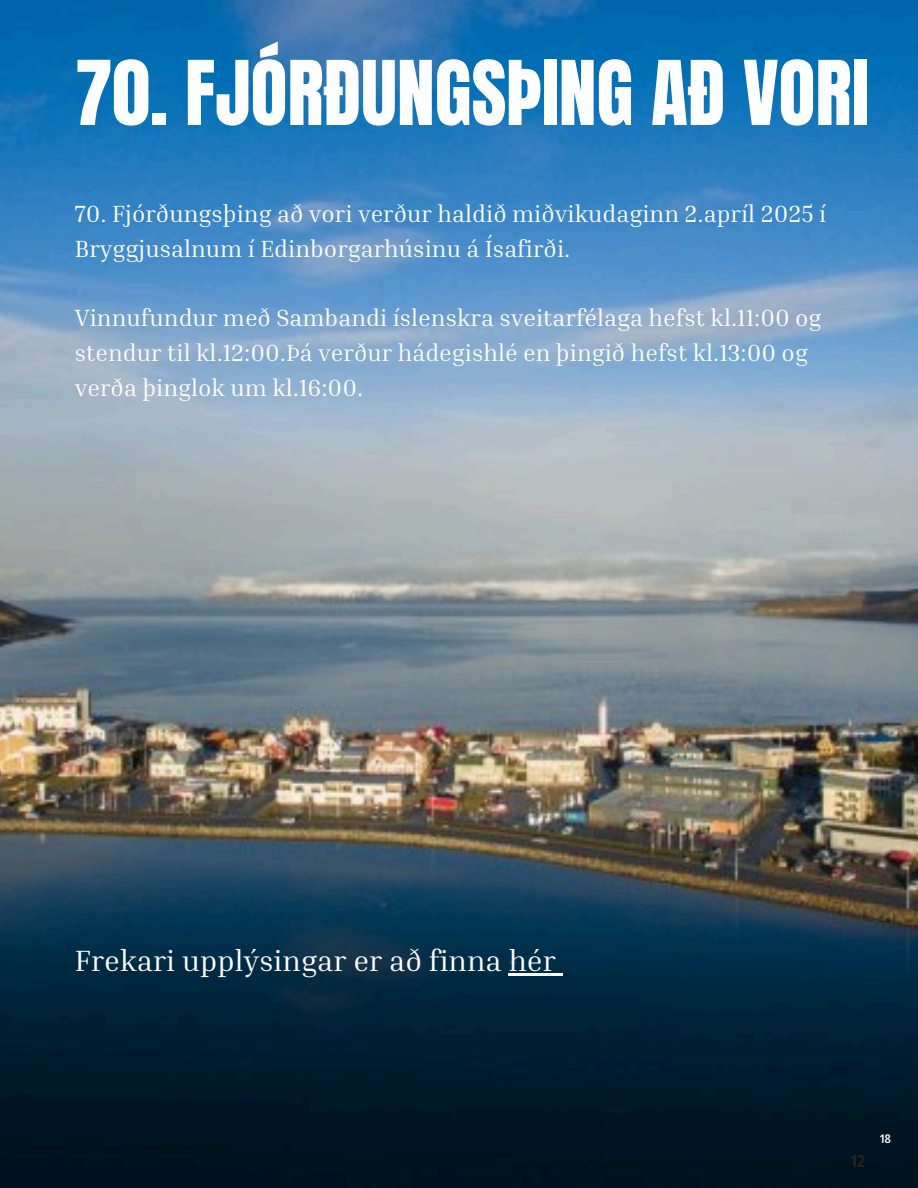
<style>
.page{position:relative;width:918px;height:1188px;background:#fff}
.page>*{position:absolute;margin:0;border:0;box-sizing:border-box;transform-origin:0 0}
.t1{font:75.9px "Anton";color:#fcfdfe}
.t2{font:30px "Inria Serif";color:#fcfdfe}
.t3{font:24px/34.8px "Inria Serif";color:#fcfdfe}
.t4{font:700 16.5px "Almarai";color:#2d2420}
.t5{font:700 12px "Almarai";color:#fdfdfd}
</style>
<div class="page">
<img style="left:0;top:0;width:918px;height:1188px">
<hr style="left:509px;top:973px;width:47px;height:2px;background:#fcfdfe">
<svg style="left:556px;top:973px;width:7px;height:2px"></svg>
<p class="t1" style="left:75px;top:39px;width:795px">70. FJÓRÐUNGSÞING AÐ VORI</p>
<p class="t3" style="left:75px;top:195px;width:753px">70. Fjórðungsþing að vori verður haldið miðvikudaginn 2.apríl 2025 í<br>Bryggjusalnum í Edinborgarhúsinu á Ísafirði.</p>
<h1 class="t3" style="left:75px;top:300px;width:748px">Vinnufundur með Sambandi íslenskra sveitarfélaga hefst kl.11:00 og stendur til kl.12:00.Þá verður hádegishlé en þingið hefst kl.13:00 og verða þinglok um kl.16:00.</h1>
<h2 class="t2" style="left:75px;top:942px;width:482px">Frekari upplýsingar er að finna hér</h2>
<p class="t4" style="left:850px;top:1152px;width:16px">12</p>
<p class="t5" style="left:880px;top:1132px;width:13px">18</p>
</div>
